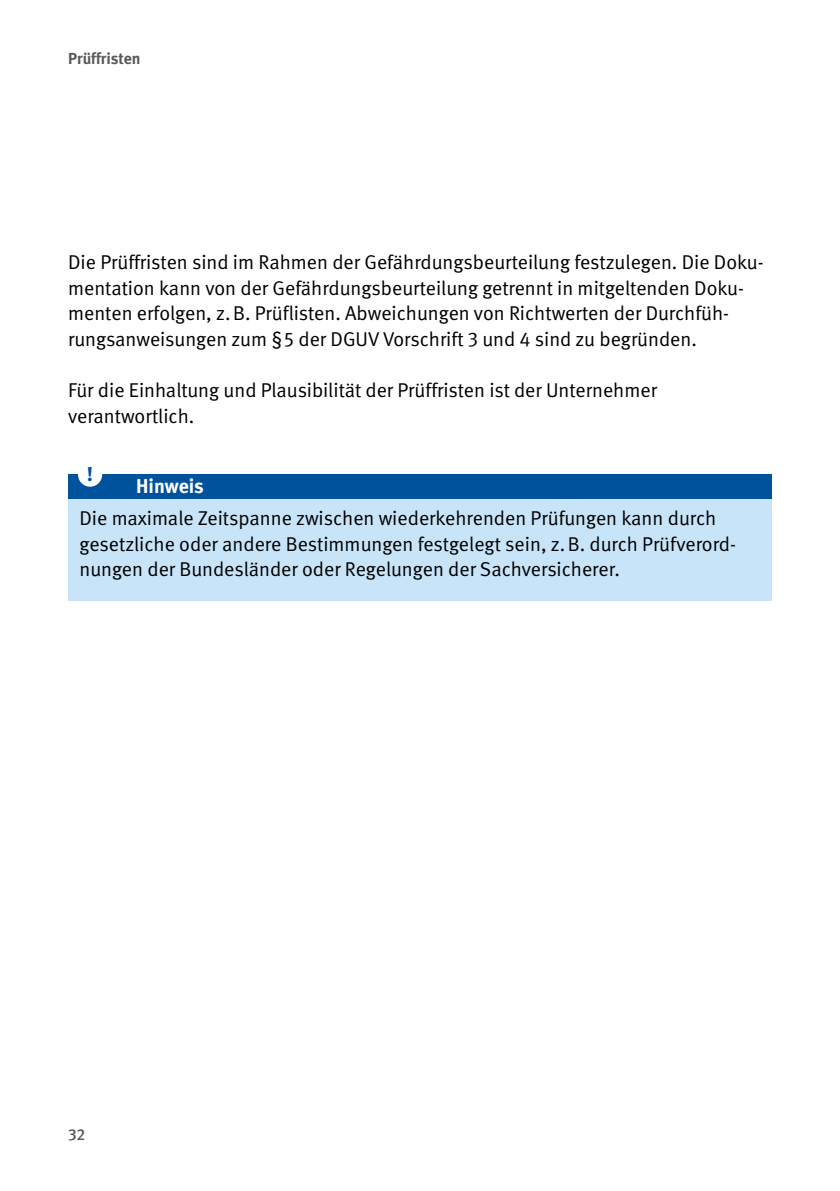
<style>
.page{position:relative;width:840px;height:1191px;background:#fff}
.page>*{position:absolute;margin:0;border:0;box-sizing:border-box;transform-origin:0 0}
.Fließtext_FT{font:20px/25.6px "DGUV Meta";color:#000}
.Fließtext_STG_FT{font:20px/25.6px "DGUV Meta";color:#000}
.Fließtext_STG_Titel{font:700 20px "DGUV Meta";color:#fff}
.t1{font:700 20px "DGUV Meta Serif";color:#00529c}
.t2{font:700 16px "DGUV Meta";color:#58595b}
.t3{font:500 16px "DGUV Meta";color:#58595b}
</style>
<div class="page">
<div style="left:68px;top:474px;width:703px;height:25px;background:#00529c"></div>
<div style="left:68px;top:499px;width:703px;height:102px;background:#c7e4f8"></div>
<div style="left:78px;top:462px;width:24px;height:25px;background:#fff;border-radius:50%"></div>
<p class="t2" style="left:68px;top:49px;width:74px">Prüffristen</p>
<p class="Fließtext_FT" style="left:68px;top:250px;width:696px">Die Prüffristen sind im Rahmen der Gefährdungsbeurteilung festzulegen. Die Doku&shy;mentation kann von der Gefährdungsbeurteilung getrennt in mitgeltenden Doku&shy;menten erfolgen, z.B. Prüflisten. Abweichungen von Richtwerten der Durchfüh&shy;rungsanweisungen zum §5 der DGUV Vorschrift 3 und 4 sind zu begründen.</p>
<p class="Fließtext_FT" style="left:68px;top:378px;width:590px">Für die Einhaltung und Plausibilität der Prüffristen ist der Unternehmer verantwortlich.</p>
<p class="t1" style="left:87px;top:461px;width:8px">!</p>
<p class="Fließtext_STG_Titel" style="left:136px;top:474px;width:69px">Hinweis</p>
<p class="Fließtext_STG_FT" style="left:79px;top:506px;width:657px">Die maximale Zeitspanne zwischen wiederkehrenden Prüfungen kann durch gesetzliche oder andere Bestimmungen festgelegt sein, z.B. durch Prüfverord&shy;nungen der Bundesländer oder Regelungen der Sachversicherer.</p>
<p class="t3" style="left:68px;top:1124px;width:19px">32</p>
</div>
